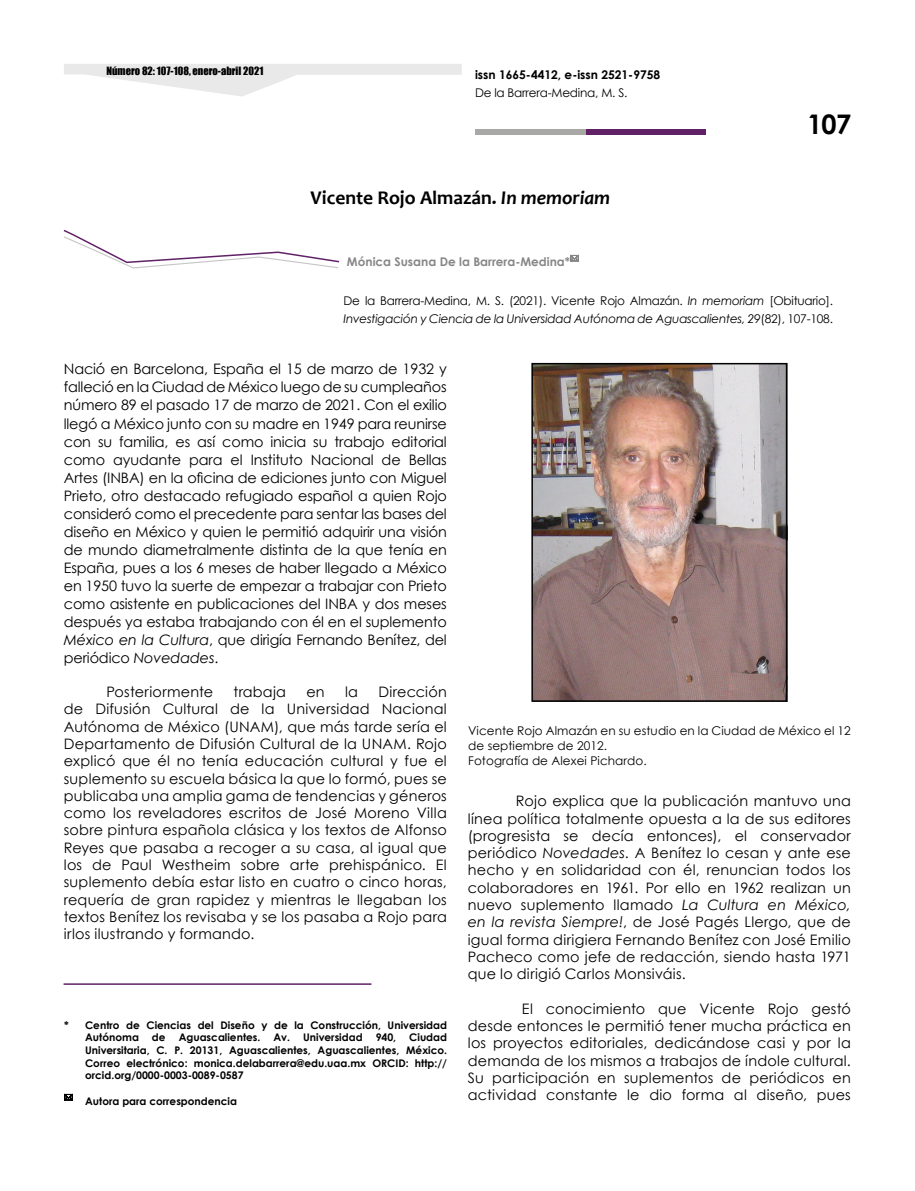
<style>
.page{position:relative;width:915px;height:1191px;background:#fff}
.page>*{position:absolute;margin:0;border:0;box-sizing:border-box;transform-origin:0 0}
.t1{font:700 27px "Century Gothic";color:#000}
.t2{font:700 19.5px "Candara";color:#000}
.t3{font:14.4px/17.2px "Century Gothic";letter-spacing:.01em;color:#000;text-align:justify}
.t4{font:12px/18px "Century Gothic";letter-spacing:-.02em;color:#000}
.t5{font:12px/15px "Century Gothic";letter-spacing:.005em;color:#000}
.t6{font:700 12px "Century Gothic";color:#878787}
.t7{font:700 12px "Century Gothic";color:#000}
.t8{font:700 10.5px/12.6px "Century Gothic";color:#000;text-align:justify}
.t9{font:10.5px "Impact";color:#000}
.s1{font-style:italic}
</style>
<div class="page">
<svg style="left:64px;top:64px;width:397px;height:33px"></svg>
<div style="left:475px;top:129px;width:213px;height:6px;background:#a8a8a7"></div>
<div style="left:586px;top:129px;width:119px;height:6px;background:#602167"></div>
<hr style="left:64px;top:983px;width:307px;height:1px;background:#602167">
<svg style="left:63px;top:229px;width:277px;height:40px"></svg>
<img style="left:534px;top:366px;width:250px;height:333px">
<div style="left:531px;top:363px;width:256px;height:339px;border:2px solid #000"></div>
<p class="t9" style="left:106px;top:63px;width:158px">Número 82: 107-108, enero-abril 2021</p>
<p class="t7" style="left:475px;top:67px;width:187px">issn 1665-4412, e-issn 2521-9758</p>
<p class="t4" style="left:475px;top:83px;width:154px">De la Barrera-Medina, M. S.</p>
<h2 class="t2" style="left:310px;top:185px;width:301px">Vicente Rojo Almazán. <span class="s1">In memoriam</span></h2>
<h1 class="t1" style="left:806px;top:107px;width:45px">107</h1>
<p class="t6" style="left:347px;top:254px;width:224px">Mónica Susana De la Barrera-Medina*</p>
<p class="t4" style="left:343px;top:291px;width:490px">De la Barrera-Medina, M. S. (2021). Vicente Rojo Almazán. <span class="s1">In memoriam</span> [Obituario].<br><span class="s1">Investigación y Ciencia de la Universidad Autónoma de Aguascalientes, 29</span>(82), 107-108.</p>
<p class="t3" style="left:64px;top:360px;width:384px;line-height:18px">Nació en Barcelona, España el 15 de marzo de 1932 y falleció en la Ciudad de México luego de su cumpleaños número 89 el pasado 17 de marzo de 2021. Con el exilio llegó a México junto con su madre en 1949 para reunirse con su familia, es así como inicia su trabajo editorial como ayudante para el Instituto Nacional de Bellas Artes (INBA) en la oficina de ediciones junto con Miguel Prieto, otro destacado refugiado español a quien Rojo consideró como el precedente para sentar las bases del diseño en México y quien le permitió adquirir una visión de mundo diametralmente distinta de la que tenía en España, pues a los 6 meses de haber llegado a México en 1950 tuvo la suerte de empezar a trabajar con Prieto como asistente en publicaciones del INBA y dos meses después ya estaba trabajando con él en el suplemento <span class="s1">México en la Cultura</span>, que dirigía Fernando Benítez, del periódico <span class="s1">Novedades</span>.</p>
<p class="t3" style="left:106px;top:683px;width:108px">Posteriormente</p>
<p class="t3" style="left:233px;top:683px;width:54px">trabaja</p>
<p class="t3" style="left:306px;top:683px;width:20px">en</p>
<p class="t3" style="left:345px;top:683px;width:14px">la</p>
<p class="t3" style="left:64px;top:683px;width:384px;text-indent:314px">Dirección de Difusión Cultural de la Universidad Nacional Autónoma de México (UNAM), que más tarde sería el Departamento de Difusión Cultural de la UNAM. Rojo explicó que él no tenía educación cultural y fue el suplemento su escuela básica la que lo formó, pues se publicaba una amplia gama de tendencias y géneros como los reveladores escritos de José Moreno Villa sobre pintura española clásica y los textos de Alfonso Reyes que pasaba a recoger a su casa, al igual que los de Paul Westheim sobre arte prehispánico. El suplemento debía estar listo en cuatro o cinco horas, requería de gran rapidez y mientras le llegaban los textos Benítez los revisaba y se los pasaba a Rojo para irlos ilustrando y formando.</p>
<p class="t8" style="left:85px;top:1018px;width:363px;text-indent:-21px">* Centro de Ciencias del Diseño y de la Construcción, Universidad Autónoma de Aguascalientes. Av. Universidad 940, Ciudad Universitaria, C. P. 20131, Aguascalientes, Aguascalientes, México.<br>Correo electrónico: monica.delabarrera@edu.uaa.mx ORCID: http:// orcid.org/0000-0003-0089-0587</p>
<p class="t8" style="left:85px;top:1094px;width:153px">Autora para correspondencia</p>
<p class="t5" style="left:468px;top:722px;width:384px">Vicente Rojo Almazán en su estudio en la Ciudad de México el 12 de septiembre de 2012.<br>Fotografía de Alexei Pichardo.</p>
<p class="t3" style="left:467px;top:792px;width:384px;text-indent:48px">Rojo explica que la publicación mantuvo una línea política totalmente opuesta a la de sus editores (progresista se decía entonces), el conservador periódico <span class="s1">Novedades</span>. A Benítez lo cesan y ante ese hecho y en solidaridad con él, renuncian todos los colaboradores en 1961. Por ello en 1962 realizan un nuevo suplemento llamado <span class="s1">La Cultura en México, en la revista Siempre!</span>, de José Pagés Llergo, que de igual forma dirigiera Fernando Benítez con José Emilio Pacheco como jefe de redacción, siendo hasta 1971 que lo dirigió Carlos Monsiváis.</p>
<p class="t3" style="left:467px;top:999px;width:384px;text-indent:54px">El conocimiento que Vicente Rojo gestó desde entonces le permitió tener mucha práctica en los proyectos editoriales, dedicándose casi y por la demanda de los mismos a trabajos de índole cultural.<br>Su participación en suplementos de periódicos en actividad constante le dio forma al diseño, pues</p>
</div>
